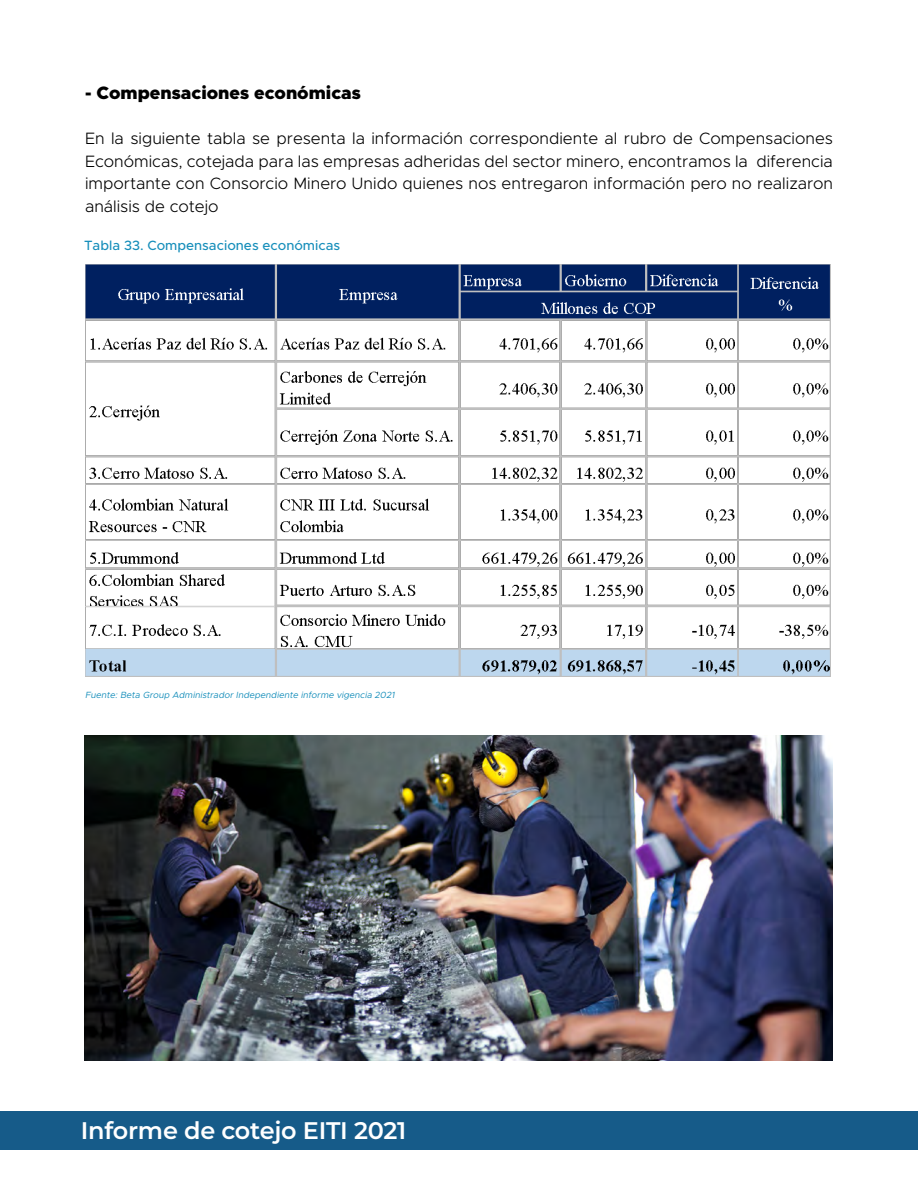
<style>
.page{position:relative;width:918px;height:1188px;background:#fff}
.page>*{position:absolute;margin:0;border:0;box-sizing:border-box;transform-origin:0 0}
.t1{font:600 24px "Montserrat";letter-spacing:-.01em;color:#fff}
.t2{font:900 18px "Metropolis";color:#000}
.t3{font:300 16.5px/22.5px "Metropolis";color:#000;text-align:justify}
.t4{font:500 13.5px "Metropolis";color:#188fbb}
.t5{font:italic 9px "Metropolis";color:#188fbb}
</style>
<div class="page">
<div style="left:0;top:1111px;width:918px;height:39px;background:#165b89"></div>
<img style="left:85px;top:264px;width:745px;height:413px">
<img style="left:84px;top:736px;width:749px;height:324px">
<p class="t2" style="left:85px;top:82px;width:277px">- Compensaciones económicas</p>
<p class="t3" style="left:85px;top:127px;width:749px">En la siguiente tabla se presenta la información correspondiente al rubro de Compensaciones Económicas, cotejada para las empresas adheridas del sector minero, encontramos la diferencia importante con Consorcio Minero Unido quienes nos entregaron información pero no realizaron análisis de cotejo</p>
<p class="t4" style="left:84px;top:237px;width:258px">Tabla 33. Compensaciones económicas</p>
<p class="t5" style="left:85px;top:689px;width:313px">Fuente: Beta Group Administrador Independiente informe vigencia 2021</p>
<h1 class="t1" style="left:81px;top:1114px;width:327px">Informe de cotejo EITI 2021</h1>
</div>
